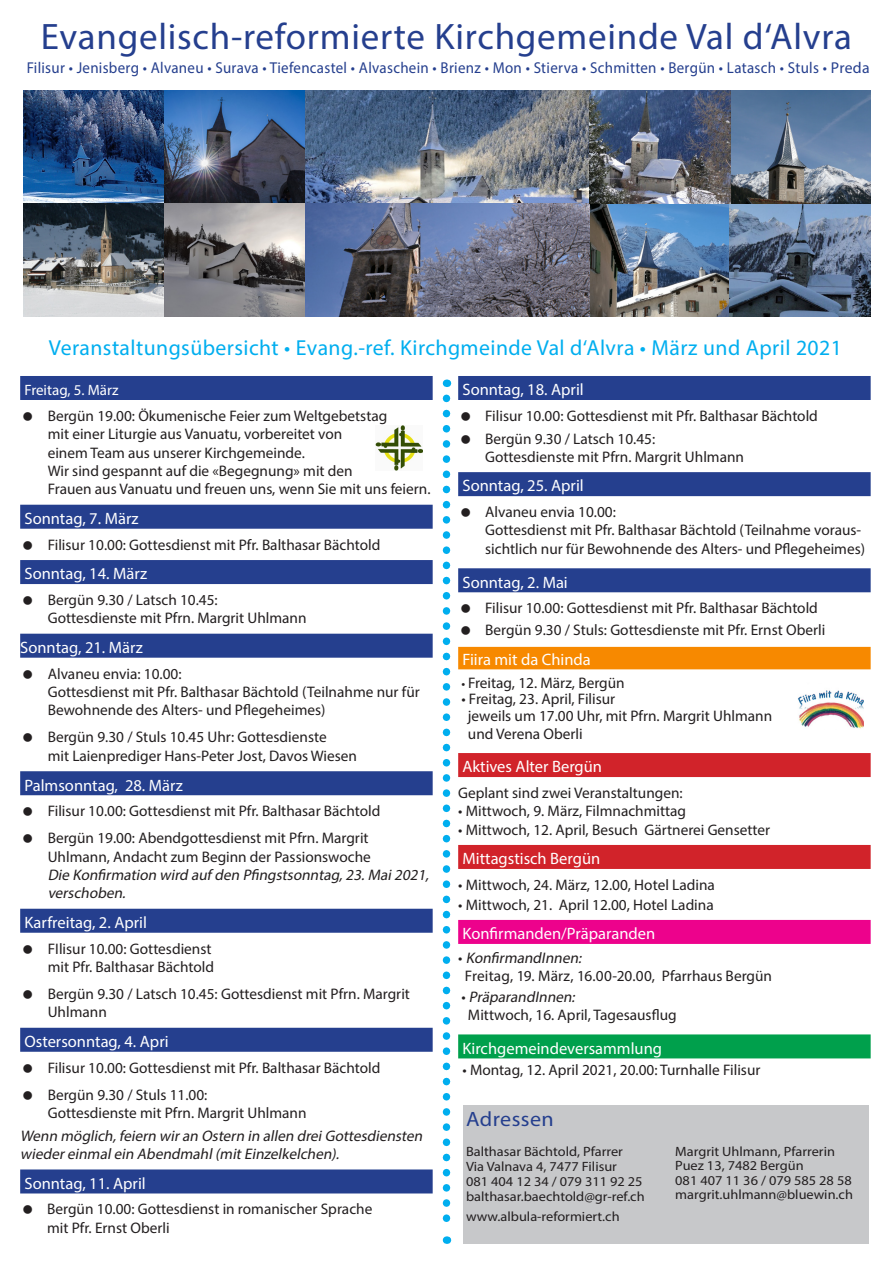
<style>
.page{position:relative;width:893px;height:1263px;background:#fff}
.page>*{position:absolute;margin:0;border:0;box-sizing:border-box;transform-origin:0 0}
.Einf__Abs{font:36.9px "Myriad Pro";letter-spacing:.02em;color:#253f8e}
.Einf__Abs-2{font:21.75px "Myriad Pro";letter-spacing:.02em;color:#00aeef}
.t1{font:20.85px "Myriad Pro";letter-spacing:.02em;color:#253f8e;scale:1.06 1}
.Datum_mit_Farbe__bla{font:16.5px "Myriad Pro";color:#fff}
.Absatzformat_rot{font:16.5px "Myriad Pro";color:#fff}
.Absatzformat_6{font:16.5px "Myriad Pro";color:#fff}
.Datum_mit_Farbe__grü{font:16.5px "Myriad Pro";color:#fff}
.Datum_mit_Farbe__ora{font:16.5px "Myriad Pro";color:#fff}
.Einf__Abs-3{font:15.75px "Myriad Pro";letter-spacing:.02em;color:#253f8e;scale:.95 1}
.Einf__Abs-4{font:15.3px/18.3px "Myriad Pro";color:#231f20}
.Einf__Abs-5{font:italic 15.3px/18.3px "Myriad Pro";color:#231f20}
.Datum_mit_Farbe__grü-2{font:15.3px "Myriad Pro";color:#231f20}
.Datum_mit_Farbe__bla-2{font:15px "Myriad Pro";color:#fff}
.Adressen{font:13.5px "Myriad Pro";color:#231f20;scale:1.06 1}
.s1{font-style:italic}
.s2{font-size:13.5px}
</style>
<div class="page">
<div style="left:458px;top:376px;width:413px;height:24px;background:#253f8e"></div>
<div style="left:458px;top:472px;width:413px;height:24px;background:#253f8e"></div>
<div style="left:458px;top:568px;width:413px;height:24px;background:#253f8e"></div>
<div style="left:458px;top:647px;width:413px;height:22px;background:#f78900"></div>
<div style="left:458px;top:753px;width:413px;height:24px;background:#d1232a"></div>
<div style="left:458px;top:845px;width:413px;height:24px;background:#d1232a"></div>
<div style="left:458px;top:920px;width:413px;height:24px;background:#ed028c"></div>
<div style="left:458px;top:1034px;width:413px;height:24px;background:#00a04c"></div>
<div style="left:20px;top:376px;width:413px;height:24px;background:#253f8e"></div>
<div style="left:20px;top:505px;width:413px;height:24px;background:#253f8e"></div>
<div style="left:20px;top:560px;width:413px;height:24px;background:#253f8e"></div>
<div style="left:20px;top:634px;width:413px;height:24px;background:#253f8e"></div>
<div style="left:20px;top:771px;width:413px;height:24px;background:#253f8e"></div>
<div style="left:20px;top:909px;width:413px;height:24px;background:#253f8e"></div>
<div style="left:20px;top:1028px;width:413px;height:24px;background:#253f8e"></div>
<div style="left:20px;top:1169px;width:413px;height:24px;background:#253f8e"></div>
<svg style="left:443px;top:398px;width:7px;height:846px"></svg>
<img style="left:729px;top:203px;width:142px;height:113px">
<img style="left:590px;top:203px;width:139px;height:114px">
<img style="left:24px;top:90px;width:566px;height:227px">
<div style="left:463px;top:1106px;width:405px;height:138px;background:#c7c8ca"></div>
<img style="left:376px;top:426px;width:46px;height:45px">
<img style="left:798px;top:690px;width:65px;height:39px">
<img style="left:590px;top:90px;width:281px;height:113px">
<p class="Einf__Abs" style="left:41px;top:14px;width:812px">Evangelisch-reformierte Kirchgemeinde Val d‘Alvra</p>
<p class="Einf__Abs-3" style="left:27px;top:58px;width:889px">Filisur • Jenisberg • Alvaneu • Surava • Tiefencastel • Alvaschein • Brienz • Mon • Stierva • Schmitten • Bergün • Latasch • Stuls • Preda</p>
<p class="Einf__Abs-2" style="left:49px;top:334px;width:795px">Veranstaltungsübersicht • Evang.-ref. Kirchgmeinde Val d‘Alvra • März und April 2021</p>
<p class="Datum_mit_Farbe__bla-2" style="left:24px;top:381px;width:96px">Freitag, 5. März</p>
<p class="Einf__Abs-4" style="left:48px;top:406px;width:384px">Bergün 19.00: Ökumenische Feier zum Weltgebetstag<br>mit einer Liturgie aus Vanuatu, vorbereitet von<br>einem Team aus unserer Kirchgemeinde.<br>Wir sind gespannt auf die «Begegnung» mit den<br>Frauen aus Vanuatu und freuen uns, wenn Sie mit uns feiern.</p>
<p class="Datum_mit_Farbe__bla" style="left:24px;top:508px;width:116px">Sonntag, 7. März</p>
<p class="Einf__Abs-4" style="left:48px;top:535px;width:334px">Filisur 10.00: Gottesdienst mit Pfr. Balthasar Bächtold</p>
<p class="Datum_mit_Farbe__bla" style="left:24px;top:564px;width:124px">Sonntag, 14. März</p>
<p class="Einf__Abs-4" style="left:48px;top:590px;width:260px">Bergün 9.30 / Latsch 10.45:<br>Gottesdienste mit Pfrn. Margrit Uhlmann</p>
<p class="Datum_mit_Farbe__bla" style="left:20px;top:637px;width:124px">Sonntag, 21. März</p>
<p class="Einf__Abs-4" style="left:48px;top:664px;width:373px">Alvaneu envia: 10.00:<br>Gottesdienst mit Pfr. Balthasar Bächtold (Teilnahme nur für<br>Bewohnende des Alters- und Pflegeheimes)</p>
<p class="Einf__Abs-4" style="left:48px;top:728px;width:311px">Bergün 9.30 / Stuls 10.45 Uhr: Gottesdienste<br>mit Laienprediger Hans-Peter Jost, Davos Wiesen</p>
<p class="Datum_mit_Farbe__bla" style="left:24px;top:775px;width:160px">Palmsonntag, 28. März</p>
<p class="Einf__Abs-4" style="left:48px;top:802px;width:334px">Filisur 10.00: Gottesdienst mit Pfr. Balthasar Bächtold</p>
<p class="Einf__Abs-4" style="left:48px;top:829px;width:386px">Bergün 19.00: Abendgottesdienst mit Pfrn. Margrit Uhlmann, Andacht zum Beginn der Passionswoche<br><span class="s1">Die Konfirmation wird auf den Pfingstsonntag,23.Mai2021, verschoben.</span></p>
<p class="Datum_mit_Farbe__bla" style="left:24px;top:912px;width:124px">Karfreitag, 2. April</p>
<p class="Einf__Abs-4" style="left:48px;top:939px;width:168px">FIlisur 10.00: Gottesdienst mit Pfr. Balthasar Bächtold</p>
<p class="Einf__Abs-4" style="left:48px;top:984px;width:364px">Bergün 9.30 / Latsch 10.45: Gottesdienst mit Pfrn. Margrit<br>Uhlmann</p>
<p class="Datum_mit_Farbe__bla" style="left:24px;top:1031px;width:146px">Ostersonntag, 4. Apri</p>
<p class="Einf__Abs-4" style="left:48px;top:1058px;width:334px">Filisur 10.00: Gottesdienst mit Pfr. Balthasar Bächtold</p>
<p class="Einf__Abs-4" style="left:48px;top:1085px;width:260px">Bergün 9.30 / Stuls 11.00:<br>Gottesdienste mit Pfrn. Margrit Uhlmann</p>
<p class="Einf__Abs-5" style="left:20px;top:1126px;width:407px">Wenn möglich,feiern wiran Ostern in allen dreiGottesdiensten wiedereinmalein Abendmahl(mitEinzelkelchen).</p>
<p class="Datum_mit_Farbe__bla" style="left:24px;top:1173px;width:123px">Sonntag, 11. April</p>
<p class="Einf__Abs-4" style="left:47px;top:1200px;width:327px">Bergün 10.00: Gottesdienst in romanischer Sprache mit Pfr. Ernst Oberli</p>
<p class="Datum_mit_Farbe__bla" style="left:462px;top:380px;width:123px">Sonntag, 18. April</p>
<p class="Einf__Abs-4" style="left:485px;top:406px;width:334px">Filisur 10.00: Gottesdienst mit Pfr. Balthasar Bächtold</p>
<p class="Einf__Abs-4" style="left:485px;top:429px;width:260px">Bergün 9.30 / Latsch 10.45:<br>Gottesdienste mit Pfrn. Margrit Uhlmann</p>
<p class="Datum_mit_Farbe__bla" style="left:462px;top:476px;width:123px">Sonntag, 25. April</p>
<p class="Einf__Abs-4" style="left:485px;top:502px;width:381px">Alvaneu envia 10.00:<br>Gottesdienst mit Pfr. Balthasar Bächtold (Teilnahme voraus&shy;sichtlich nur für Bewohnende des Alters- und Pflegeheimes)</p>
<p class="Datum_mit_Farbe__bla" style="left:462px;top:572px;width:107px">Sonntag, 2. Mai</p>
<p class="Einf__Abs-4" style="left:485px;top:598px;width:334px">Filisur 10.00: Gottesdienst mit Pfr. Balthasar Bächtold</p>
<p class="Einf__Abs-4" style="left:485px;top:621px;width:342px">Bergün 9.30 / Stuls: Gottesdienste mit Pfr. Ernst Oberli</p>
<p class="Datum_mit_Farbe__ora" style="left:462px;top:649px;width:130px">Fiira mit da Chinda</p>
<p class="Einf__Abs-4" style="left:461px;top:674px;width:165px"><span class="s2">•</span> Freitag, 12. März, Bergün</p>
<p class="Einf__Abs-4" style="left:468px;top:691px;width:306px;line-height:16.2px;text-indent:-6px">• Freitag, 23. April, Filisur<br>jeweils um 17.00 Uhr, mit Pfrn. Margrit Uhlmann</p>
<p class="Einf__Abs-4" style="left:468px;top:724px;width:116px">und Verena Oberli</p>
<p class="Absatzformat_rot" style="left:462px;top:757px;width:141px">Aktives Alter Bergün</p>
<p class="Einf__Abs-4" style="left:458px;top:783px;width:226px">Geplant sind zwei Veranstaltungen:</p>
<p class="Einf__Abs-4" style="left:458px;top:802px;width:229px">• Mittwoch, 9. März, Filmnachmittag</p>
<p class="Einf__Abs-4" style="left:458px;top:820px;width:314px">• Mittwoch, 12. April, Besuch Gärtnerei Gensetter</p>
<p class="Absatzformat_rot" style="left:462px;top:848px;width:139px">Mittagstisch Bergün</p>
<p class="Einf__Abs-4" style="left:458px;top:875px;width:258px">• Mittwoch, 24. März, 12.00, Hotel Ladina</p>
<p class="Einf__Abs-4" style="left:458px;top:895px;width:257px">• Mittwoch, 21. April 12.00, Hotel Ladina</p>
<p class="Absatzformat_6" style="left:462px;top:923px;width:194px">Konfirmanden/Präparanden</p>
<p class="Einf__Abs-4" style="left:465px;top:948px;width:309px;text-indent:-7px">• <span class="s1">KonfirmandInnen:<br></span>Freitag, 19. März, 16.00-20.00, Pfarrhaus Bergün</p>
<p class="Einf__Abs-4" style="left:468px;top:987px;width:210px;text-indent:-6px">• <span class="s1">PräparandInnen:<br></span>Mittwoch, 16. April, Tagesausflug</p>
<p class="Datum_mit_Farbe__grü" style="left:462px;top:1038px;width:201px">Kirchgemeindeversammlung</p>
<p class="Datum_mit_Farbe__grü-2" style="left:462px;top:1060px;width:299px">• Montag, 12. April 2021, 20.00: Turnhalle Filisur</p>
<p class="t1" style="left:466px;top:1106px;width:84px">Adressen</p>
<p class="Adressen" style="left:466px;top:1143px;width:149px">Balthasar Bächtold, Pfarrer</p>
<p class="Adressen" style="left:466px;top:1158px;width:144px">Via Valnava 4, 7477 Filisur</p>
<p class="Adressen" style="left:466px;top:1173px;width:168px">081 404 12 34 / 079 311 92 25</p>
<p class="Adressen" style="left:466px;top:1188px;width:170px">balthasar.baechtold@gr-ref.ch</p>
<p class="Adressen" style="left:466px;top:1208px;width:146px">www.albula-reformiert.ch</p>
<p class="Adressen" style="left:675px;top:1143px;width:152px">Margrit Uhlmann, Pfarrerin</p>
<p class="Adressen" style="left:675px;top:1157px;width:123px">Puez 13, 7482 Bergün</p>
<p class="Adressen" style="left:675px;top:1172px;width:168px">081 407 11 36 / 079 585 28 58</p>
<p class="Adressen" style="left:675px;top:1186px;width:169px">margrit.uhlmann@bluewin.ch</p>
</div>
